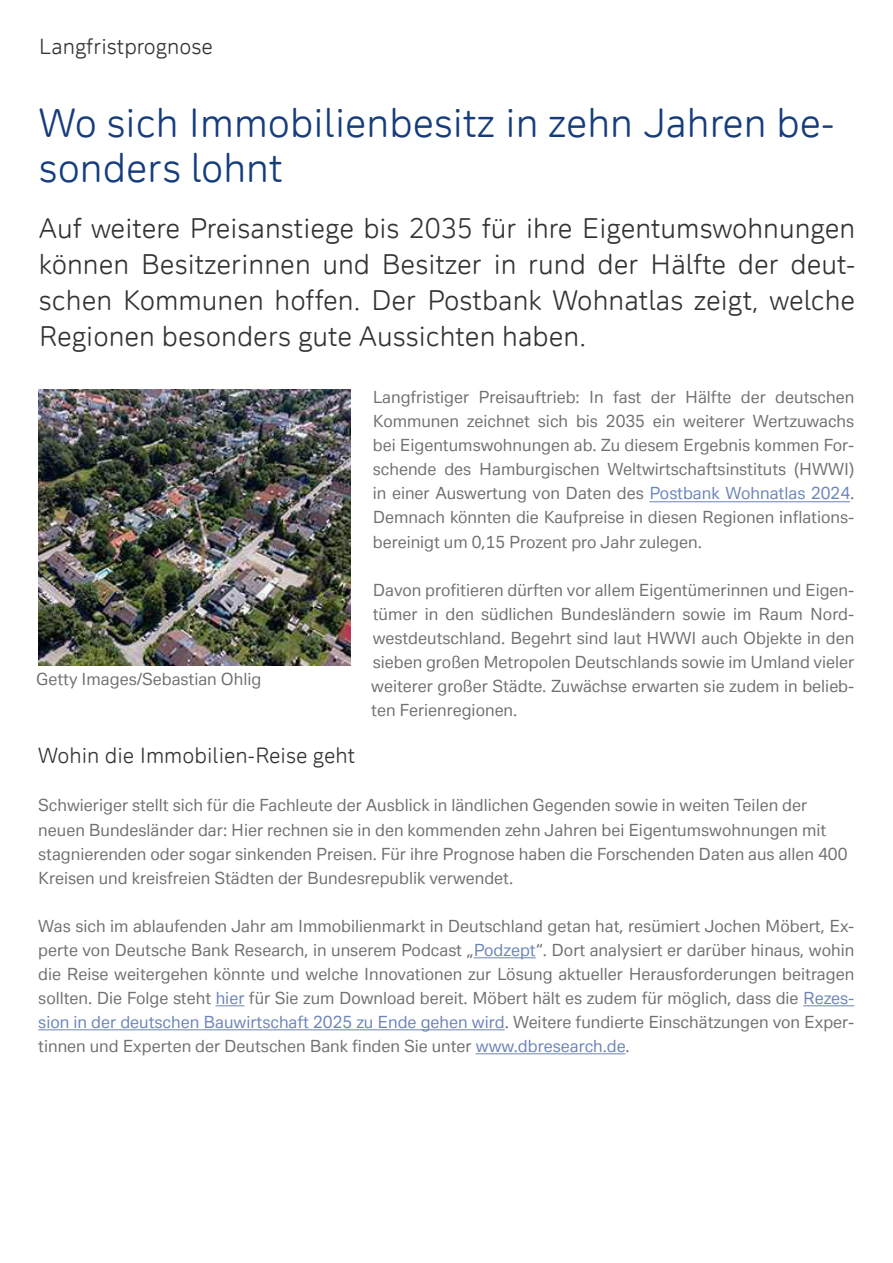
<style>
.page{position:relative;width:893px;height:1263px;background:#fff}
.page>*{position:absolute;margin:0;border:0;box-sizing:border-box;transform-origin:0 0}
.t1{font:39px/45px "Deutsche Bank Display";color:#153c7d}
.t2{font:27px/36px "Deutsche Bank Display";color:#333;text-align:justify}
.t3{font:21px "Deutsche Bank Display";color:#333}
.t4{font:16.5px/24px "Deutsche Bank Text";color:#707070;text-align:justify}
.s1{color:#6b84b9}
</style>
<div class="page">
<hr style="left:649px;top:501px;width:201px;height:1px;background:#6b84b9">
<hr style="left:474px;top:957px;width:62px;height:1px;background:#6b84b9">
<svg style="left:216px;top:1005px;width:28px;height:1px"></svg>
<hr style="left:803px;top:1005px;width:51px;height:1px;background:#6b84b9">
<hr style="left:38px;top:1029px;width:467px;height:1px;background:#6b84b9">
<hr style="left:476px;top:1053px;width:149px;height:1px;background:#6b84b9">
<img style="left:38px;top:390px;width:312px;height:275px">
<p class="t3" style="left:39px;top:33px;width:176px">Langfristprognose</p>
<h1 class="t1" style="left:39px;top:100px;width:797px">Wo sich Immobilienbesitz in zehn Jahren be&shy;sonders lohnt</h1>
<h2 class="t2" style="left:39px;top:210px;width:818px">Auf weitere Preisanstiege bis 2035 für ihre Eigentumswohnungen können Besitzerinnen und Besitzer in rund der Hälfte der deut&shy;schen Kommunen hoffen. Der Postbank Wohnatlas zeigt, welche Regionen besonders gute Aussichten haben.</h2>
<p class="t4" style="left:36px;top:666px;width:227px">Getty Images/Sebastian Ohlig</p>
<p class="t4" style="left:373px;top:385px;width:483px">Langfristiger Preisauftrieb: In fast der Hälfte der deutschen Kommunen zeichnet sich bis 2035 ein weiterer Wertzuwachs bei Eigentumswohnungen ab. Zu diesem Ergebnis kommen For&shy;schende des Hamburgischen Weltwirtschaftsinstituts (HWWI) in einer Auswertung von Daten des <span class="s1">Postbank Wohnatlas 2024</span>.<br>Demnach könnten die Kaufpreise in diesen Regionen inflations&shy;bereinigt um 0,15 Prozent pro Jahr zulegen.</p>
<p class="t4" style="left:371px;top:577px;width:485px">Davon profitieren dürften vor allem Eigentümerinnen und Eigen&shy;tümer in den südlichen Bundesländern sowie im Raum Nord&shy;westdeutschland. Begehrt sind laut HWWI auch Objekte in den sieben großen Metropolen Deutschlands sowie im Umland vieler weiterer großer Städte. Zuwächse erwarten sie zudem in belieb&shy;ten Ferienregionen.</p>
<p class="t3" style="left:38px;top:743px;width:318px">Wohin die Immobilien-Reise geht</p>
<p class="t4" style="left:38px;top:793px;width:811px;text-align:left">Schwieriger stellt sich für die Fachleute der Ausblick in ländlichen Gegenden sowie in weiten Teilen der neuen Bundesländer dar: Hier rechnen sie in den kommenden zehn Jahren bei Eigentumswohnungen mit stagnierenden oder sogar sinkenden Preisen. Für ihre Prognose haben die Forschenden Daten aus allen 400<br>Kreisen und kreisfreien Städten der Bundesrepublik verwendet.</p>
<p class="t4" style="left:38px;top:913px;width:818px">Was sich im ablaufenden Jahr am Immobilienmarkt in Deutschland getan hat, resümiert Jochen Möbert, Ex&shy;perte von Deutsche Bank Research, in unserem Podcast „<span class="s1">Podzept</span>“. Dort analysiert er darüber hinaus, wohin die Reise weitergehen könnte und welche Innovationen zur Lösung aktueller Herausforderungen beitragen sollten. Die Folge steht <span class="s1">hier</span> für Sie zum Download bereit. Möbert hält es zudem für möglich, dass die <span class="s1">Rezes&shy;sion in der deutschen Bauwirtschaft 2025 zu Ende gehen wird</span>. Weitere fundierte Einschätzungen von Exper&shy;tinnen und Experten der Deutschen Bank finden Sie unter <span class="s1">www.dbresearch.de</span>.</p>
</div>
